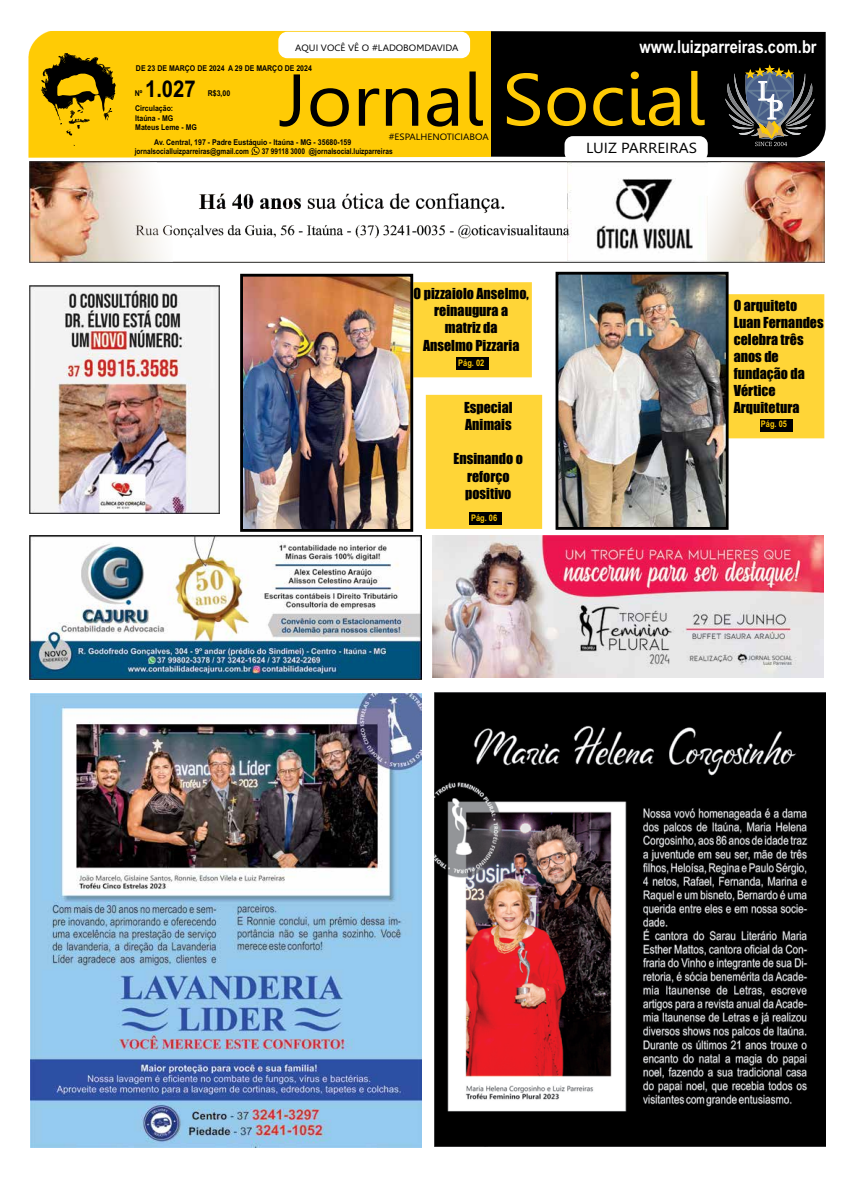
<style>
.page{position:relative;width:851px;height:1191px;background:#fff}
.page>*{position:absolute;margin:0;border:0;box-sizing:border-box;transform-origin:0 0}
.t1{font:73.3px "Leelawadee";color:#000;scale:1.07 1}
.t2{font:27px/18.9px "Georgia";color:#fff;text-align:center}
.t3{font:700 23.2px "Arial Narrow";color:#000;scale:1.07 1}
.t4{font:700 17.8px "Arial Narrow";color:#fff}
.t5{font:14.6px "Leelawadee";color:#000;scale:1.07 1}
.t6{font:14px/17.1px "Impact";color:#000}
.t7{font:9.2px "Leelawadee";color:#000;scale:1.07 1}
.t8{font:700 9.1px "Arial Narrow";color:#ffcb05}
.t9{font:700 8px/9.1px "Arial Narrow";color:#000;scale:1.07 1}
.t10{font:700 8px "Arial Narrow";color:#000}
.s1{color:#ffcb05}
</style>
<div class="page">
<img style="left:30px;top:162px;width:793px;height:100px">
<svg style="left:491px;top:31px;width:334px;height:126px;background:#181818"></svg>
<img style="left:28px;top:31px;width:463px;height:127px">
<svg style="left:251px;top:147px;width:8px;height:8px"></svg>
<svg style="left:725px;top:65px;width:89px;height:75px;background:#484b4c"></svg>
<svg style="left:41px;top:53px;width:75px;height:83px;background:#a38203"></svg>
<div style="left:427px;top:396px;width:114px;height:132px;background:#ffd537"></div>
<div style="left:426px;top:395px;width:116px;height:134px;border:2px solid #ffcb05"></div>
<div style="left:414px;top:283px;width:116px;height:93px;background:#ffd537"></div>
<div style="left:413px;top:282px;width:119px;height:95px;border:2px solid #ffcb05"></div>
<div style="left:729px;top:295px;width:94px;height:142px;background:#ffd537"></div>
<div style="left:727px;top:294px;width:97px;height:144px;border:2px solid #ffcb05"></div>
<div style="left:469px;top:512px;width:33px;height:13px;background:#000"></div>
<div style="left:456px;top:357px;width:33px;height:13px;background:#000"></div>
<div style="left:759px;top:418px;width:33px;height:13px;background:#000"></div>
<img style="left:30px;top:285px;width:189px;height:228px">
<img style="left:30px;top:536px;width:391px;height:143px">
<img style="left:244px;top:278px;width:165px;height:250px">
<div style="left:240px;top:274px;width:173px;height:258px;border:3px solid #000"></div>
<img style="left:559px;top:276px;width:165px;height:250px">
<div style="left:555px;top:272px;width:173px;height:258px;border:3px solid #000"></div>
<img style="left:433px;top:535px;width:390px;height:142px">
<img style="left:31px;top:693px;width:390px;height:454px">
<img style="left:435px;top:692px;width:390px;height:454px">
<p class="t7" style="left:295px;top:42px;width:154px">AQUI VOCÊ VÊ O #LADOBOMDAVIDA</p>
<p class="t4" style="left:639px;top:33px;width:179px">www.luizparreiras.com.br</p>
<p class="t9" style="left:136px;top:63px;width:166px">DE 23 DE MARÇO DE 2024 A 29 DE MARÇO DE 2024</p>
<p class="t9" style="left:135px;top:88px;width:9px">Nº</p>
<p class="t9" style="left:208px;top:89px;width:23px">R$3,00</p>
<p class="t9" style="left:135px;top:104px;width:59px">Circulação:<br>Itaúna - MG<br>Mateus Leme - MG</p>
<p class="t9" style="left:154px;top:137px;width:186px">Av. Central, 197 - Padre Eustáquio - Itaúna - MG - 35680-159</p>
<h1 class="t1" style="left:279px;top:58px;width:400px">Jornal <span class="s1">Social</span></h1>
<p class="t5" style="left:586px;top:140px;width:105px">LUIZ PARREIRAS</p>
<h3 class="t3" style="left:145px;top:71px;width:49px">1.027</h3>
<p class="t7" style="left:389px;top:131px;width:95px">#ESPALHENOTICIABOA</p>
<p class="t10" style="left:135px;top:145px;width:116px">jornalsocialluizparreiras@gmail.com</p>
<p class="t10" style="left:262px;top:145px;width:132px">37 99118 3000 @jornalsocial.luizparreiras</p>
<h2 class="t2" style="left:757px;top:82px;width:27px">L<br>P</h2>
<p class="t6" style="left:413px;top:285px;width:117px;text-align:center">O pizzaiolo Anselmo, reinaugura a<br>matriz da<br>Anselmo Pizzaria</p>
<p class="t6" style="left:733px;top:296px;width:91px">O arquiteto<br>Luan Fernandes celebra três anos de fundação da<br>Vértice<br>Arquitetura</p>
<p class="t8" style="left:458px;top:356px;width:28px">Pág. 02</p>
<p class="t6" style="left:464px;top:399px;width:50px">Especial<br>Animais</p>
<p class="t6" style="left:453px;top:450px;width:71px;text-align:center">Ensinando o reforço positivo</p>
<p class="t8" style="left:760px;top:417px;width:28px">Pág. 05</p>
<p class="t8" style="left:471px;top:511px;width:28px">Pág. 06</p>
</div>
